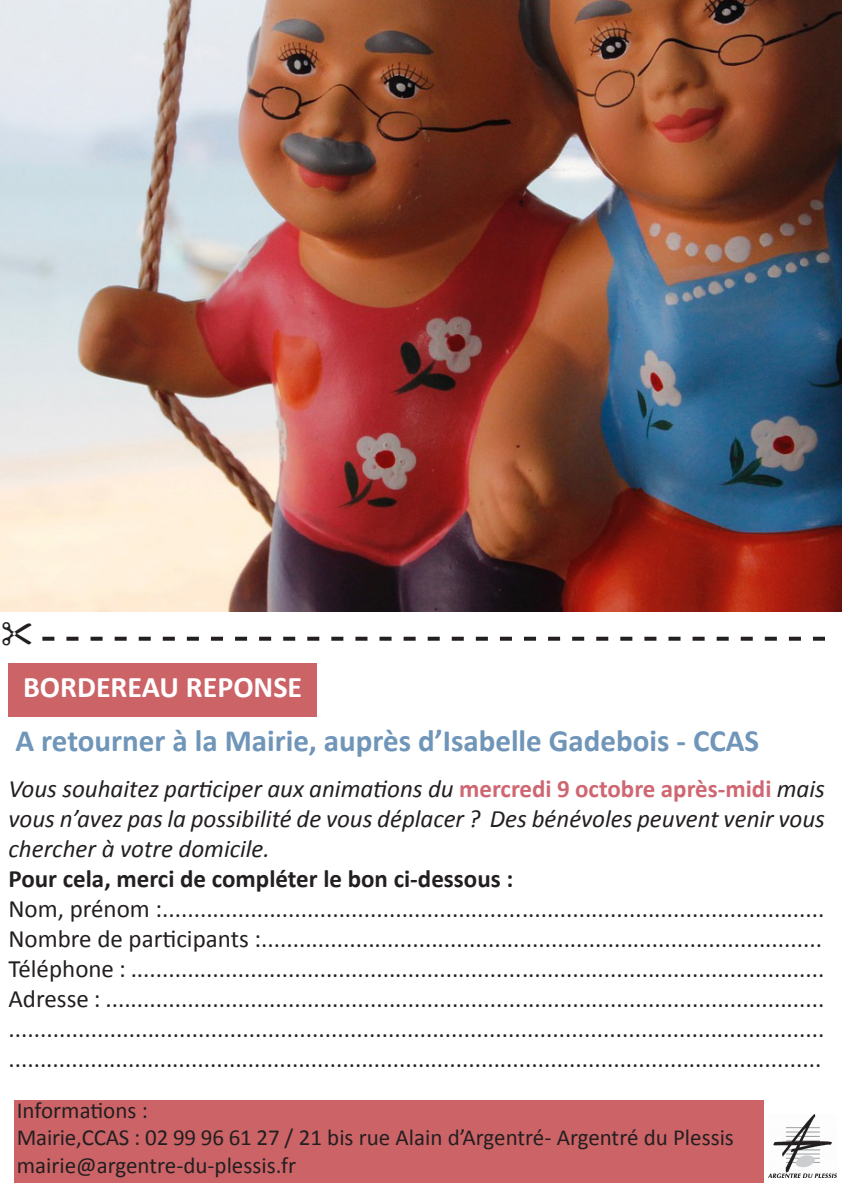
<style>
.page{position:relative;width:842px;height:1191px;background:#fff}
.page>*{position:absolute;margin:0;border:0;box-sizing:border-box;transform-origin:0 0}
.t1{font:700 31px "Calibri";color:#6f95b9}
.t2{font:700 30px "Calibri";color:#fff}
.t3{font:25px/30px "Calibri";color:#231f20;text-align:justify}
.t4{font:italic 25px/30px "Calibri";color:#231f20;text-align:justify}
.t5{font:700 25px "Calibri";color:#231f20}
.t6{font:23px "Calibri";color:#231f20}
.s1{font-weight:700;font-style:normal;color:#cf6772}
</style>
<div class="page">
<img style="left:0;top:0;width:842px;height:611px">
<svg style="left:42px;top:636px;width:783px;height:4px"></svg>
<div style="left:9px;top:664px;width:308px;height:53px;background:#cc6367"></div>
<div style="left:14px;top:1100px;width:749px;height:82px;background:#cc6367"></div>
<img style="left:768px;top:1115px;width:68px;height:62px">
<p class="t2" style="left:23px;top:668px;width:281px">BORDEREAU REPONSE</p>
<p class="t1" style="left:16px;top:721px;width:745px">A retourner à la Mairie, auprès d’Isabelle Gadebois - CCAS</p>
<p class="t4" style="left:9px;top:773px;width:818px">Vous souhaitez participer aux animations du <span class="s1">mercredi 9 octobre après-midi</span> mais vous n’avez pas la possibilité de vous déplacer ? Des bénévoles peuvent venir vous chercher à votre domicile.</p>
<p class="t5" style="left:9px;top:863px;width:506px">Pour cela, merci de compléter le bon ci-dessous :</p>
<p class="t3" style="left:9px;top:894px;width:817px">Nom, prénom :.........................................................................................................</p>
<p class="t3" style="left:9px;top:924px;width:815px">Nombre de participants :.........................................................................................</p>
<p class="t3" style="left:9px;top:954px;width:817px">Téléphone : ..............................................................................................................</p>
<p class="t3" style="left:9px;top:984px;width:817px">Adresse : .................................................................................................................. ................................................................................................................................. .................................................................................................................................</p>
<p class="t6" style="left:17px;top:1095px;width:132px">Informations :</p>
<p class="t6" style="left:17px;top:1123px;width:718px">Mairie,CCAS : 02 99 96 61 27 / 21 bis rue Alain d’Argentré- Argentré du Plessis</p>
<p class="t6" style="left:17px;top:1150px;width:281px">mairie@argentre-du-plessis.fr</p>
</div>
